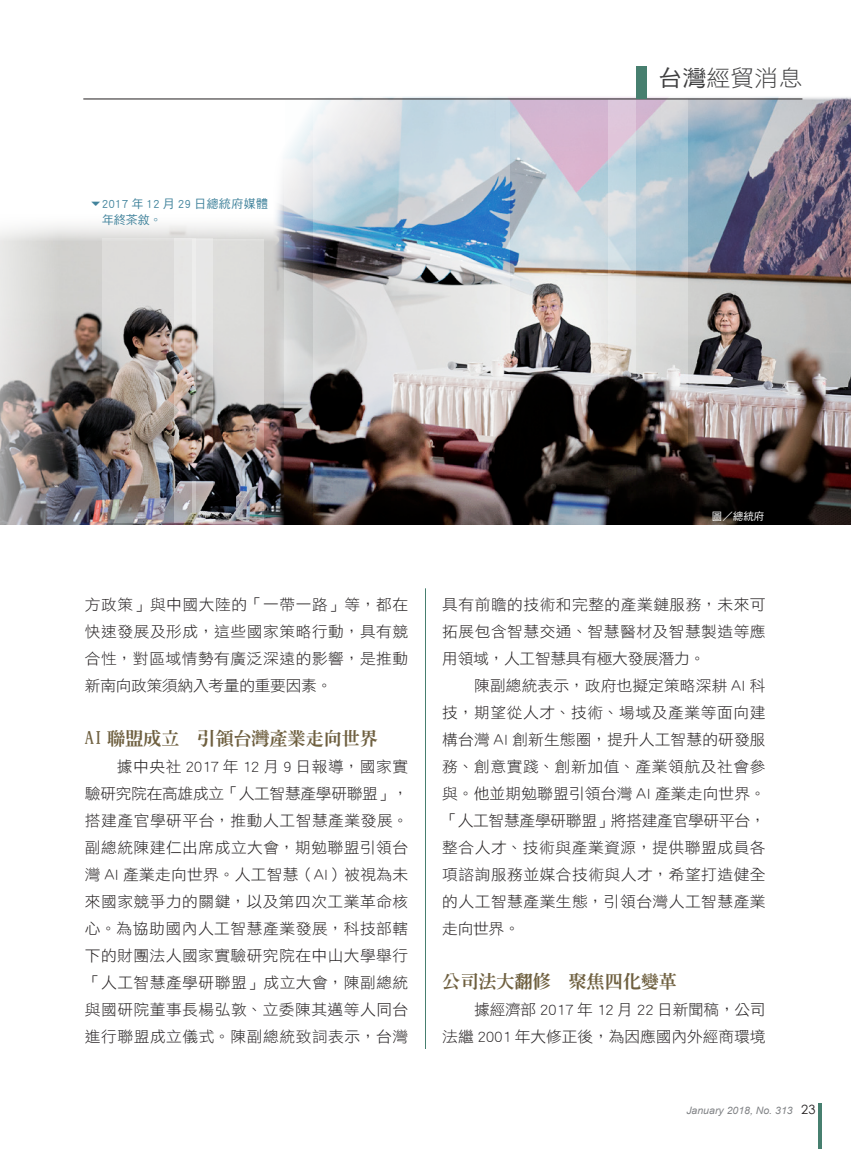
<style>
.page{position:relative;width:851px;height:1149px;background:#fff}
.page>*{position:absolute;margin:0;border:0;box-sizing:border-box;transform-origin:0 0}
.t1{font:22.8px "DF Hei Std W3";color:#3e3e3f;scale:1.05 1}
.t2{font:800 17.7px "Inn Ming";letter-spacing:-.015em;color:#6f6040}
.t3{font:15.3px/27px "DF Hei Std W3";letter-spacing:.03em;color:#231f20;text-align:justify}
.t4{font:15.3px/27px "DF Hei Std W3";letter-spacing:-.02em;color:#231f20;text-align:right}
.t5{font:12px/15.8px "DF Hei Std W5";color:#41839c}
.t6{font:10.5px "DF Hei Std W5";color:#fff}
.t7{font:italic 10.2px "Arial";color:#808285}
.s1{font-family:"DF Hei Std W5"}
.s2{font-family:"Century Gothic";font-style:normal;font-size:12.75px;color:#231f20}
</style>
<div class="page">
<hr style="left:425px;top:588px;width:1px;height:460px;background:#477f6f">
<img style="left:0;top:225px;width:272px;height:299px">
<img style="left:272px;top:96px;width:578px;height:428px">
<img style="left:509px;top:100px;width:98px;height:424px">
<svg style="left:607px;top:100px;width:80px;height:424px"></svg>
<img style="left:102px;top:238px;width:94px;height:285px">
<img style="left:283px;top:100px;width:226px;height:424px">
<img style="left:192px;top:239px;width:71px;height:284px">
<hr style="left:83px;top:99px;width:719px;height:1px;background:#231f20">
<div style="left:636px;top:66px;width:10px;height:33px;background:#477f6f"></div>
<svg style="left:818px;top:1103px;width:3px;height:45px"></svg>
<p class="t5" style="left:102px;top:196px;width:167px">2017 年 12 月 29 日總統府媒體年終茶敘。</p>
<h1 class="t1" style="left:658px;top:66px;width:139px"><span class="s1">台灣</span>經貿消息</h1>
<p class="t3" style="left:85px;top:590px;width:325px">方政策」與中國大陸的「一帶一路」等，都在快速發展及形成，這些國家策略行動，具有競合性，對區域情勢有廣泛深遠的影響，是推動新南向政策須納入考量的重要因素。</p>
<p class="t2" style="left:85px;top:729px;width:294px">AI 聯盟成立　引領台灣產業走向世界</p>
<p class="t3" style="left:85px;top:752px;width:325px;text-indent:32px">據中央社 2017 年 12 月 9 日報導，國家實驗研究院在高雄成立「人工智慧產學研聯盟」，搭建產官學研平台，推動人工智慧產業發展。副總統陳建仁出席成立大會，期勉聯盟引領台灣 AI 產業走向世界。人工智慧（AI）被視為未來國家競爭力的關鍵，以及第四次工業革命核心。為協助國內人工智慧產業發展，科技部轄下的財團法人國家實驗研究院在中山大學舉行「人工智慧產學研聯盟」成立大會，陳副總統與國研院董事長楊弘敦、立委陳其邁等人同台進行聯盟成立儀式。陳副總統致詞表示，台灣</p>
<p class="t6" style="left:711px;top:510px;width:54px">圖／總統府</p>
<p class="t3" style="left:442px;top:590px;width:325px">具有前瞻的技術和完整的產業鏈服務，未來可拓展包含智慧交通、智慧醫材及智慧製造等應用領域，人工智慧具有極大發展潛力。</p>
<p class="t3" style="left:442px;top:671px;width:325px;text-indent:32px">陳副總統表示，政府也擬定策略深耕 AI 科技，期望從人才、技術、場域及產業等面向建構台灣 AI 創新生態圈，提升人工智慧的研發服務、創意實踐、創新加值、產業領航及社會參與。他並期勉聯盟引領台灣 AI 產業走向世界。「人工智慧產學研聯盟」將搭建產官學研平台，整合人才、技術與產業資源，提供聯盟成員各項諮詢服務並媒合技術與人才，希望打造健全的人工智慧產業生態，引領台灣人工智慧產業走向世界。</p>
<p class="t2" style="left:442px;top:972px;width:236px">公司法大翻修　聚焦四化變革</p>
<p class="t4" style="left:442px;top:995px;width:325px">據經濟部 2017 年 12 月 22 日新聞稿，公司<br>法繼 2001 年大修正後，為因應國內外經商環境</p>
<p class="t7" style="left:686px;top:1103px;width:130px">January 2018, No. 313 <span class="s2">23</span></p>
</div>
